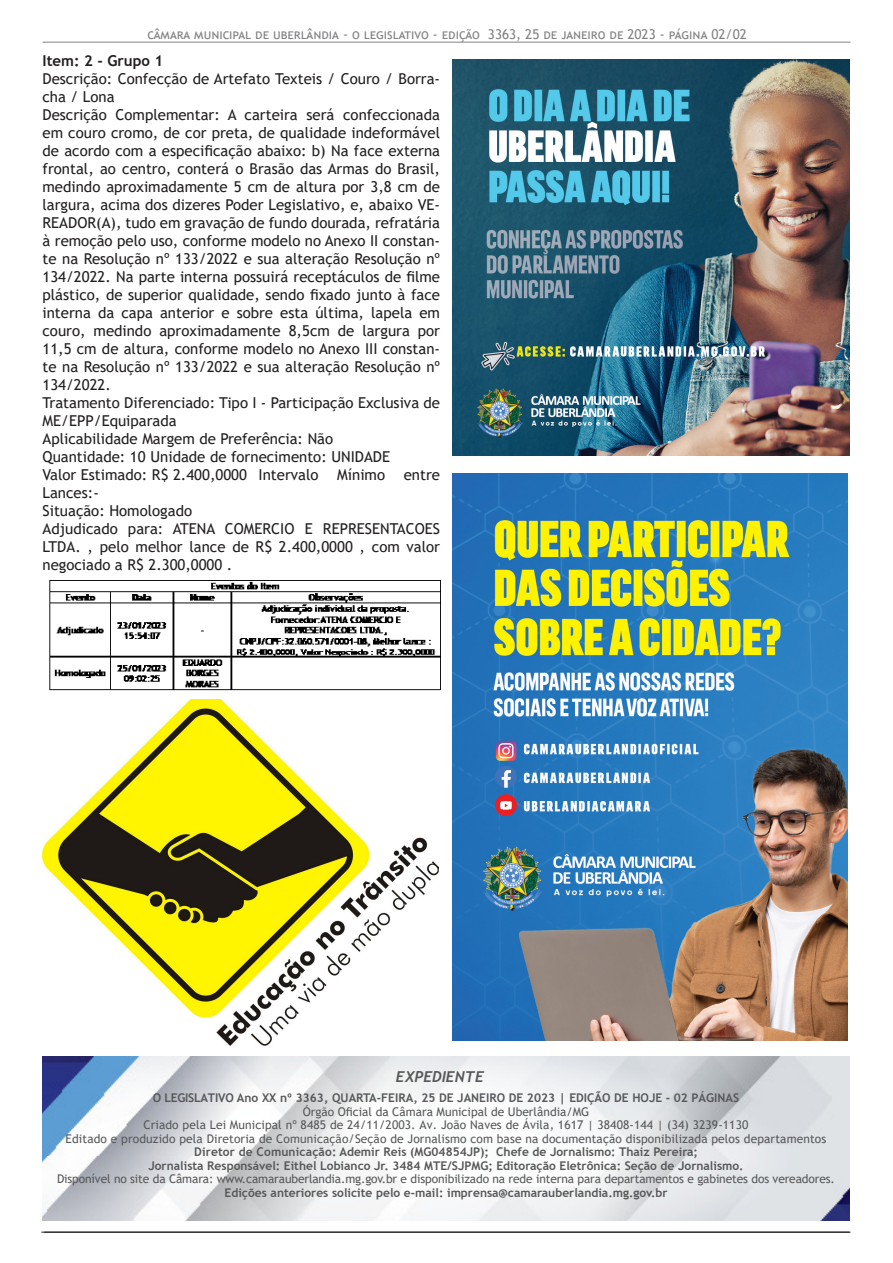
<style>
.page{position:relative;width:893px;height:1263px;background:#fff}
.page>*{position:absolute;margin:0;border:0;box-sizing:border-box;transform-origin:0 0}
.t1{font:15px/18px "Trebuchet MS";color:#231f20}
.t2{font:700 15px "Trebuchet MS";color:#231f20}
.t3{font:italic 700 15px "Trebuchet";color:#57585a}
.t4{font:13.5px "Trebuchet MS";color:#808285}
.t5{font:12px "Trebuchet MS";letter-spacing:.01em;color:#57585a}
.t6{font:700 12px "Trebuchet MS";color:#57585a}
.t7{font:12px/13.5px "Trebuchet MS";letter-spacing:-.01em;color:#57585a;text-align:center}
.s1{font-weight:700}
</style>
<div class="page">
<hr style="left:41px;top:1232px;width:808px;height:1px;background:#231f20">
<img style="left:43px;top:1057px;width:806px;height:163px">
<hr style="left:44px;top:1232px;width:806px;height:1px;background:#231f20">
<hr style="left:43px;top:42px;width:807px;height:1px;background:#808285">
<img style="left:49px;top:581px;width:391px;height:110px">
<img style="left:43px;top:700px;width:396px;height:346px">
<img style="left:453px;top:60px;width:396px;height:396px">
<img style="left:453px;top:473px;width:395px;height:567px">
<p class="t4" style="left:147px;top:26px;width:601px">câmara municipal de uberlândia - o legislativo - edição 3363, 25 de janeiro de 2023 - página 02/02</p>
<p class="t2" style="left:43px;top:52px;width:122px">Item: 2 - Grupo 1</p>
<p class="t1" style="left:43px;top:70px;width:399px">Descrição: Confecção de Artefato Texteis / Couro / Borra&shy;cha / Lona</p>
<p class="t1" style="left:43px;top:106px;width:399px;text-align:justify">Descrição Complementar: A carteira será confeccionada em couro cromo, de cor preta, de qualidade indeformável de acordo com a especificação abaixo: b) Na face externa frontal, ao centro, conterá o Brasão das Armas do Brasil, medindo aproximadamente 5 cm de altura por 3,8 cm de largura, acima dos dizeres Poder Legislativo, e, abaixo VE-READOR(A), tudo em gravação de fundo dourada, refratária à remoção pelo uso, conforme modelo no Anexo II constan&shy;te na Resolução nº 133/2022 e sua alteração Resolução nº 134/2022. Na parte interna possuirá receptáculos de filme plástico, de superior qualidade, sendo fixado junto à face interna da capa anterior e sobre esta última, lapela em couro, medindo aproximadamente 8,5cm de largura por 11,5 cm de altura, conforme modelo no Anexo III constan&shy;te na Resolução nº 133/2022 e sua alteração Resolução nº 134/2022.</p>
<p class="t1" style="left:43px;top:394px;width:399px">Tratamento Diferenciado: Tipo I - Participação Exclusiva de<br>ME/EPP/Equiparada</p>
<p class="t1" style="left:43px;top:430px;width:292px">Aplicabilidade Margem de Preferência: Não</p>
<p class="t1" style="left:43px;top:448px;width:349px">Quantidade: 10 Unidade de fornecimento: UNIDADE</p>
<p class="t1" style="left:43px;top:466px;width:399px">Valor Estimado: R$ 2.400,0000 Intervalo Mínimo entre<br>Lances:-</p>
<p class="t1" style="left:43px;top:502px;width:151px">Situação: Homologado</p>
<p class="t1" style="left:43px;top:520px;width:399px;text-align:justify">Adjudicado para: ATENA COMERCIO E REPRESENTACOES LTDA. , pelo melhor lance de R$ 2.400,0000 , com valor negociado a R$ 2.300,0000 .</p>
<p class="t3" style="left:396px;top:1067px;width:90px">EXPEDIENTE</p>
<p class="t6" style="left:153px;top:1090px;width:588px">O LEGISLATIVO Ano XX nº 3363, QUARTA-FEIRA, 25 DE JANEIRO DE 2023 | EDIÇÃO DE HOJE - 02 PÁGINAS</p>
<p class="t5" style="left:303px;top:1104px;width:288px">Órgão Oficial da Câmara Municipal de Uberlândia/MG</p>
<p class="t5" style="left:143px;top:1117px;width:606px">Criado pela Lei Municipal nº 8485 de 24/11/2003. Av. João Naves de Ávila, 1617 | 38408-144 | (34) 3239-1130</p>
<p class="t5" style="left:66px;top:1131px;width:762px">Editado e produzido pela Diretoria de Comunicação/Seção de Jornalismo com base na documentação disponibilizada pelos departamentos</p>
<p class="t6" style="left:194px;top:1144px;width:505px">Diretor de Comunicação: Ademir Reis (MG04854JP); Chefe de Jornalismo: Thaiz Pereira;</p>
<p class="t6" style="left:148px;top:1158px;width:597px">Jornalista Responsável: Eithel Lobianco Jr. 3484 MTE/SJPMG; Editoração Eletrônica: Seção de Jornalismo.</p>
<p class="t7" style="left:57px;top:1172px;width:779px">Disponível no site da Câmara: www.camarauberlandia.mg.gov.br e disponibilizado na rede interna para departamentos e gabinetes dos vereadores.<br><span class="s1">Edições anteriores solicite pelo e-mail: imprensa@camarauberlandia.mg.gov.br</span></p>
</div>
